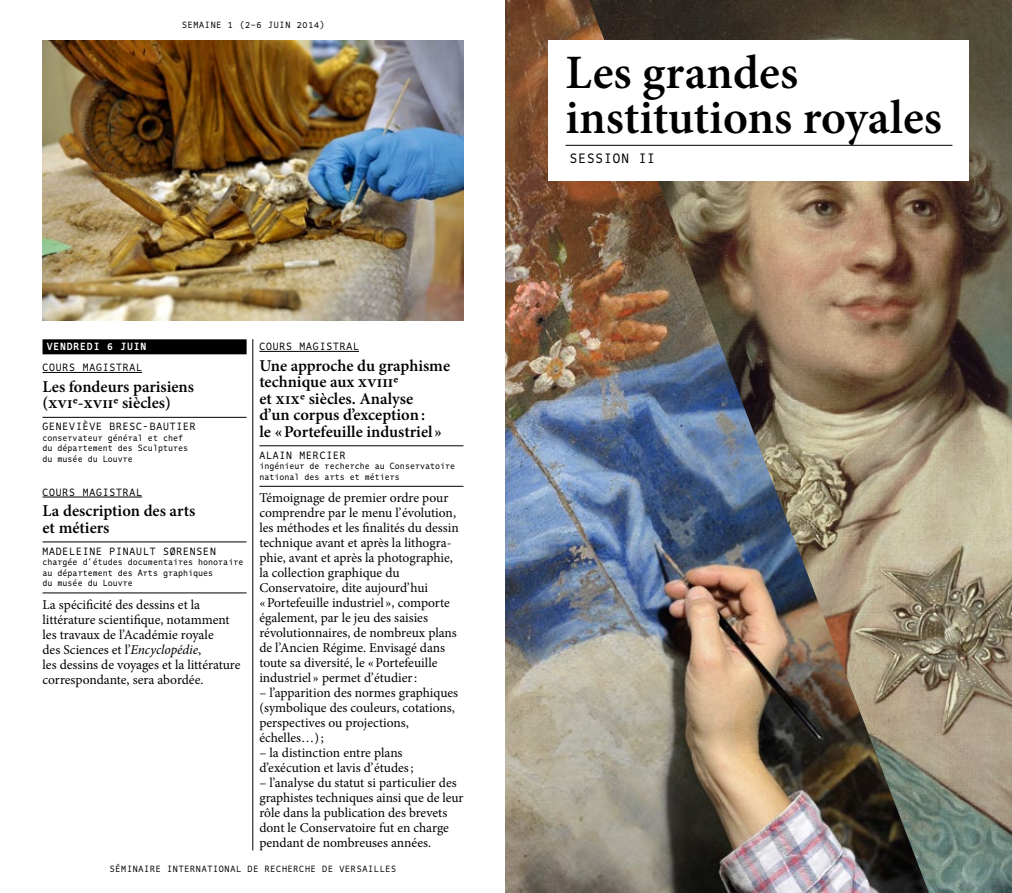
<style>
.page{position:relative;width:1012px;height:893px;background:#fff}
.page>*{position:absolute;margin:0;border:0;box-sizing:border-box;transform-origin:0 0}
.t1{font:600 48px/45px "Minion Pro";color:#000}
.t2{font:600 16.5px/16.5px "Minion Pro";color:#000}
.t3{font:13.5px/15px "Minion Pro";letter-spacing:-.005em;color:#000}
.t4{font:13.5px "Comb Pro";letter-spacing:.08em;color:#000}
.t5{font:10.5px "Comb Pro";letter-spacing:.08em;color:#000}
.t6{font:700 10.5px "Comb Pro";letter-spacing:.08em;color:#fff}
.t7{font:9px/10.5px "Comb Pro";color:#000}
.t8{font:9px "Comb Pro";letter-spacing:.08em;color:#000}
.s1{font-style:italic}
</style>
<div class="page">
<div style="left:43px;top:339px;width:204px;height:15px;background:#000"></div>
<hr style="left:43px;top:372px;width:99px;height:1px;background:#000">
<hr style="left:43px;top:417px;width:204px;height:1px;background:#000">
<hr style="left:43px;top:497px;width:99px;height:1px;background:#000">
<hr style="left:43px;top:542px;width:204px;height:1px;background:#000">
<hr style="left:43px;top:593px;width:204px;height:1px;background:#000">
<hr style="left:259px;top:351px;width:100px;height:1px;background:#000">
<hr style="left:259px;top:445px;width:204px;height:1px;background:#000">
<hr style="left:259px;top:486px;width:204px;height:1px;background:#000">
<hr style="left:253px;top:339px;width:1px;height:511px;background:#000">
<img style="left:506px;top:0;width:83px;height:893px">
<img style="left:589px;top:0;width:423px;height:893px">
<div style="left:549px;top:40px;width:420px;height:141px;background:#fff"></div>
<hr style="left:566px;top:145px;width:386px;height:1px;background:#000">
<img style="left:43px;top:40px;width:420px;height:280px">
<p class="t8" style="left:182px;top:18px;width:144px">Semaine 1 (2–6 juin 2014)</p>
<p class="t6" style="left:47px;top:339px;width:101px">VENDREDI 6 JUIN</p>
<p class="t5" style="left:43px;top:360px;width:101px">Cours magistral</p>
<p class="t2" style="left:43px;top:378px;width:153px">Les fondeurs parisiens (xvie‐xviie siècles)</p>
<p class="t5" style="left:43px;top:419px;width:155px">Geneviève Bresc-Bautier</p>
<p class="t7" style="left:43px;top:432px;width:147px">conservateur général et chef du département des Sculptures du musée du Louvre</p>
<p class="t5" style="left:43px;top:484px;width:101px">Cours magistral</p>
<p class="t2" style="left:43px;top:503px;width:154px">La description des arts et métiers</p>
<p class="t5" style="left:43px;top:544px;width:175px">Madeleine Pinault Sørensen</p>
<p class="t7" style="left:43px;top:556px;width:202px">chargée d’études documentaires honoraire au département des Arts graphiques<br>du musée du Louvre</p>
<p class="t3" style="left:43px;top:597px;width:199px">La spécificité des dessins et la littérature scientifique, notamment les travaux de l’Académie royale<br>des Sciences et l’<span class="s1">Encyclopédie</span>,<br>les dessins de voyages et la littérature correspondante, sera abordée.</p>
<p class="t5" style="left:259px;top:339px;width:101px">Cours magistral</p>
<p class="t2" style="left:259px;top:357px;width:192px">Une approche du graphisme technique aux xviiie<br>et xixe siècles. Analyse<br>d’un corpus d’exception:<br>le «Portefeuille industriel »</p>
<p class="t5" style="left:259px;top:447px;width:88px">Alain Mercier</p>
<p class="t7" style="left:259px;top:460px;width:197px">ingénieur de recherche au Conservatoire national des arts et métiers</p>
<p class="t3" style="left:259px;top:490px;width:201px">Témoignage de premier ordre pour comprendre par le menu l’évolution, les méthodes et les finalités du dessin technique avant et après la lithogra&shy;phie, avant et après la photographie, la collection graphique du Conservatoire, dite aujourd’hui «Portefeuille industriel », comporte également, par le jeu des saisies révolutionnaires, de nombreux plans de l’Ancien Régime. Envisagé dans toute sa diversité, le «Portefeuille industriel » permet d’étudier:</p>
<p class="t3" style="left:259px;top:685px;width:200px">– l’apparition des normes graphiques (symbolique des couleurs, cotations, perspectives ou projections, échelles…);</p>
<p class="t3" style="left:259px;top:745px;width:156px">– la distinction entre plans d’exécution et lavis d’études;</p>
<p class="t3" style="left:259px;top:775px;width:206px">– l’analyse du statut si particulier des graphistes techniques ainsi que de leur rôle dans la publication des brevets dont le Conservatoire fut en charge pendant de nombreuses années.</p>
<p class="t8" style="left:110px;top:862px;width:287px">Séminaire international DE Recherche DE versailles</p>
<h1 class="t1" style="left:566px;top:50px;width:378px">Les grandes institutions royales</h1>
<p class="t4" style="left:570px;top:148px;width:77px">Sess ion II</p>
</div>
